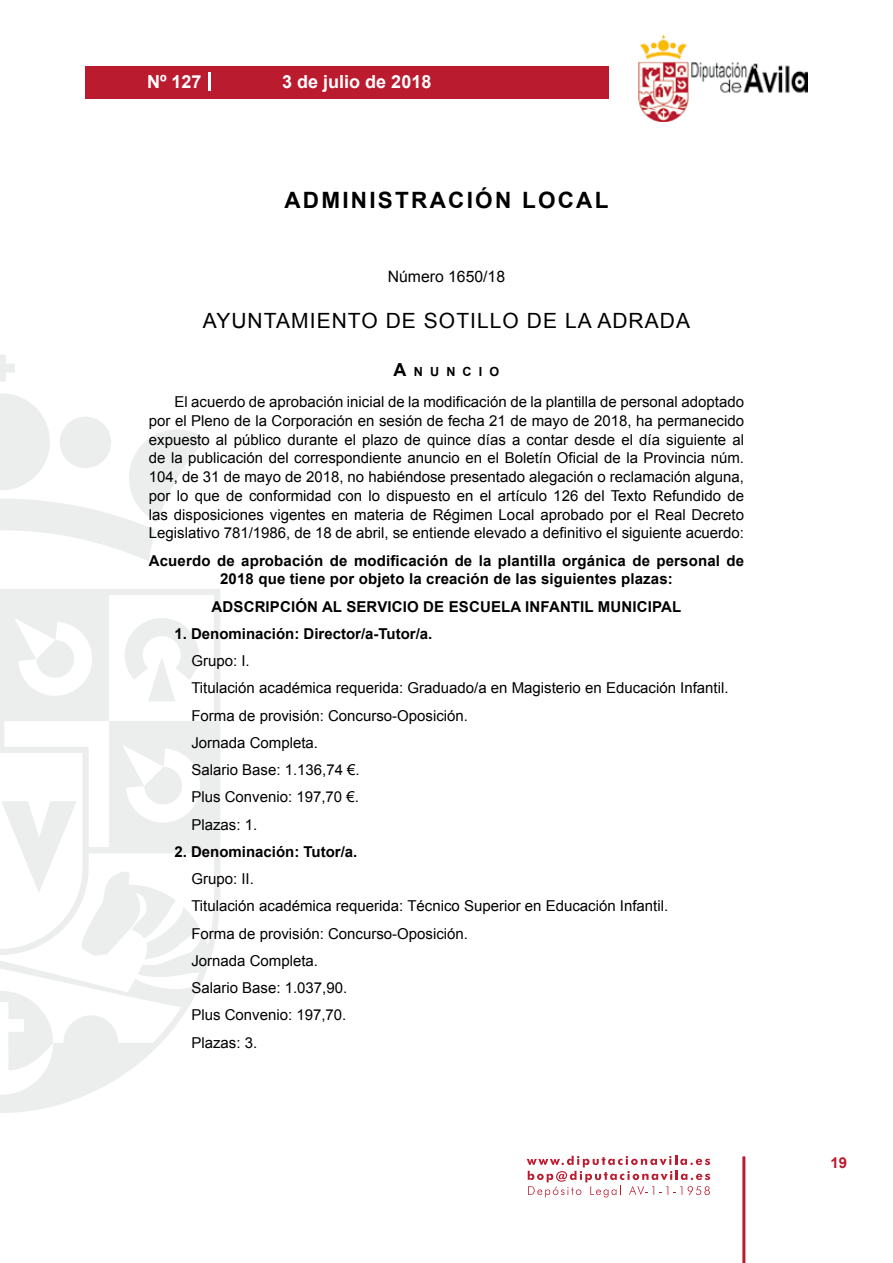
<style>
.page{position:relative;width:893px;height:1263px;background:#fff}
.page>*{position:absolute;margin:0;border:0;box-sizing:border-box;transform-origin:0 0}
.t1{font:700 22.5px "Arial";letter-spacing:.1em;color:#000}
.t2{font:21px "Arial";letter-spacing:.05em;color:#000}
.t3{font:700 18px "Arial";color:#fff}
.t4{font:15.75px "Arial";color:#000}
.t5{font:15px/27.3px "Arial";color:#000}
.t6{font:700 15px/18.8px "Arial";letter-spacing:.01em;color:#000;text-align:center}
.t7{font:700 15px "Arial";color:#ba1b2f}
.t8{font:700 12.6px "Arial";letter-spacing:.57em;color:#000}
.s1{font-size:18px}
</style>
<div class="page">
<svg style="left:527px;top:1156px;width:183px;height:41px"></svg>
<div style="left:85px;top:66px;width:523px;height:33px;background:#ba1b2f"></div>
<img style="left:638px;top:36px;width:170px;height:86px">
<hr style="left:742px;top:1156px;width:3px;height:107px;background:#ba1b2f">
<svg style="left:208px;top:72px;width:2px;height:18px"></svg>
<svg style="left:0;top:355px;width:15px;height:27px"></svg>
<svg style="left:0;top:393px;width:206px;height:168px"></svg>
<svg style="left:0;top:589px;width:220px;height:524px"></svg>
<svg style="left:36px;top:640px;width:40px;height:40px"></svg>
<svg style="left:125px;top:618px;width:74px;height:83px"></svg>
<svg style="left:0;top:991px;width:53px;height:79px"></svg>
<svg style="left:1px;top:767px;width:198px;height:192px"></svg>
<p class="t3" style="left:147px;top:69px;width:56px">Nº 127</p>
<p class="t3" style="left:282px;top:69px;width:151px">3 de julio de 2018</p>
<h1 class="t1" style="left:284px;top:185px;width:325px">ADMINISTRACIÓN LOCAL</h1>
<p class="t4" style="left:388px;top:266px;width:119px">Número 1650/18</p>
<h2 class="t2" style="left:203px;top:307px;width:489px">AYUNTAMIENTO DE SOTILLO DE LA ADRADA</h2>
<p class="t8" style="left:394px;top:363px;width:107px"><span class="s1">A</span>NUNCIO</p>
<p class="t5" style="left:149px;top:392px;width:597px;line-height:18.8px;text-align:justify;text-indent:26px">El acuerdo de aprobación inicial de la modificación de la plantilla de personal adoptado por el Pleno de la Corporación en sesión de fecha 21 de mayo de 2018, ha permanecido expuesto al público durante el plazo de quince días a contar desde el día siguiente al de la publicación del correspondiente anuncio en el Boletín Oficial de la Provincia núm.<br>104, de 31 de mayo de 2018, no habiéndose presentado alegación o reclamación alguna, por lo que de conformidad con lo dispuesto en el artículo 126 del Texto Refundido de las disposiciones vigentes en materia de Régimen Local aprobado por el Real Decreto Legislativo 781/1986, de 18 de abril, se entiende elevado a definitivo el siguiente acuerdo:</p>
<p class="t6" style="left:149px;top:551px;width:597px">Acuerdo de aprobación de modificación de la plantilla orgánica de personal de<br>2018 que tiene por objeto la creación de las siguientes plazas:</p>
<p class="t6" style="left:212px;top:597px;width:471px">ADSCRIPCIÓN AL SERVICIO DE ESCUELA INFANTIL MUNICIPAL</p>
<p class="t6" style="left:174px;top:625px;width:260px">1. Denominación: Director/a-Tutor/a.</p>
<p class="t5" style="left:191px;top:647px;width:539px">Grupo: I.<br>Titulación académica requerida: Graduado/a en Magisterio en Educación Infantil.<br>Forma de provisión: Concurso-Oposición.<br>Jornada Completa.<br>Salario Base: 1.136,74 €.<br>Plus Convenio: 197,70 €.<br>Plazas: 1.</p>
<p class="t6" style="left:174px;top:843px;width:185px">2. Denominación: Tutor/a.</p>
<p class="t5" style="left:191px;top:865px;width:478px">Grupo: II.<br>Titulación académica requerida: Técnico Superior en Educación Infantil.<br>Forma de provisión: Concurso-Oposición.<br>Jornada Completa.<br>Salario Base: 1.037,90.<br>Plus Convenio: 197,70.<br>Plazas: 3.</p>
<p class="t7" style="left:831px;top:1153px;width:18px">19</p>
</div>
